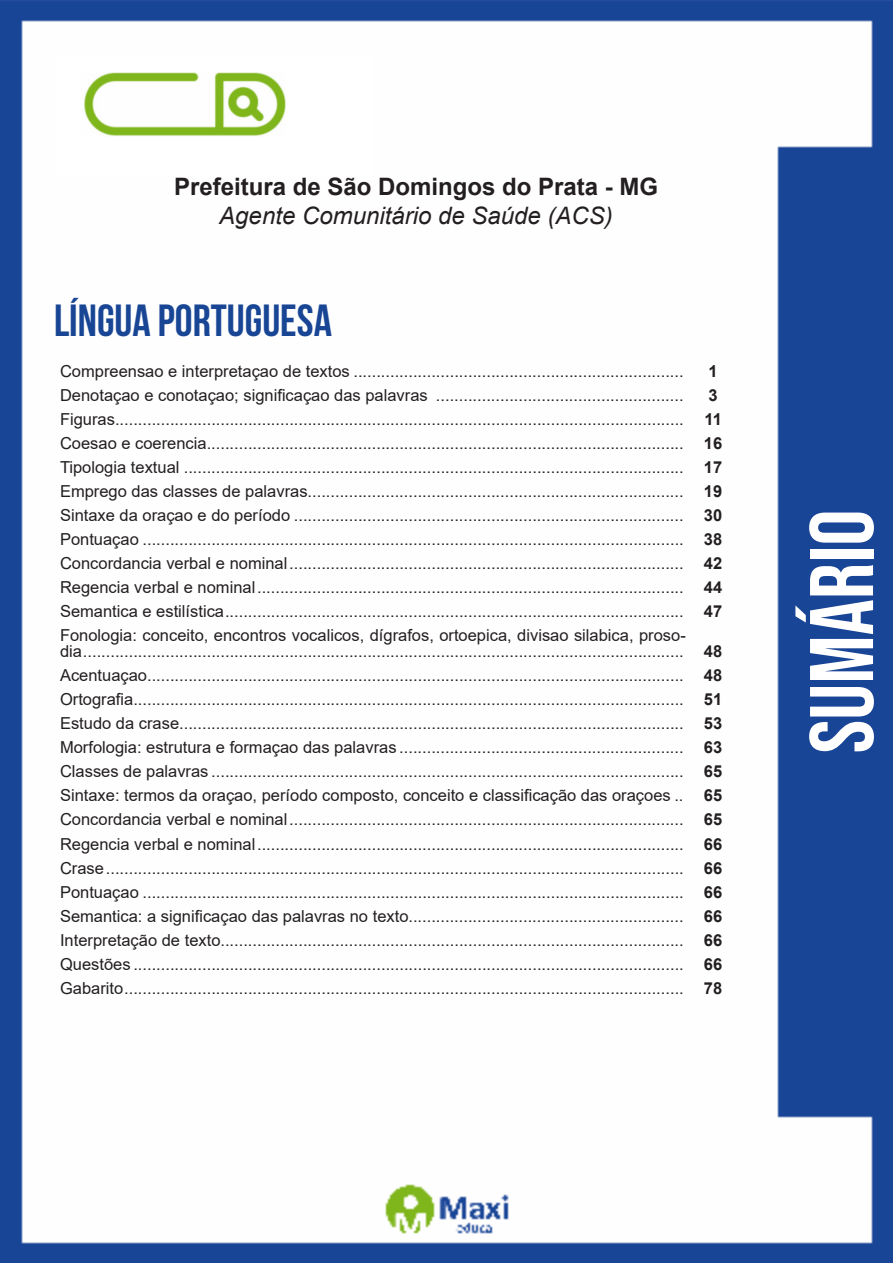
<style>
.page{position:relative;width:893px;height:1263px;background:#fff}
.page>*{position:absolute;margin:0;border:0;box-sizing:border-box;transform-origin:0 0}
.t1{font:90px "Bebas Neue";color:#fff}
.t2{font:700 45px "Bebas Neue";color:#184695}
.t3{font:700 24px "Arial";color:#231f20}
.CENTRALIZAR{font:italic 24px "Arial";color:#231f20}
.ALTERNATIVAS{font:16.5px/16.5px "Arial";color:#231f20}
.INDICE{font:700 16.5px "Arial";color:#231f20}
</style>
<div class="page">
<img style="left:0;top:0;width:893px;height:1263px">
<div style="left:55px;top:55px;width:317px;height:121px;background:#fff"></div>
<img style="left:84px;top:72px;width:201px;height:64px">
<p class="t3" style="left:174px;top:170px;width:486px">Prefeitura de São Domingos do Prata - MG</p>
<p class="CENTRALIZAR" style="left:219px;top:200px;width:395px">Agente Comunitário de Saúde (ACS)</p>
<p class="t2" style="left:54px;top:295px;width:279px">LÍNGUA PORTUGUESA</p>
<p class="ALTERNATIVAS" style="left:60px;top:363px;width:625px">Compreensao e interpretaçao de textos ........................................................................</p>
<p class="INDICE" style="left:708px;top:359px;width:11px">1</p>
<p class="ALTERNATIVAS" style="left:60px;top:387px;width:625px">Denotaçao e conotaçao; significaçao das palavras ......................................................</p>
<p class="INDICE" style="left:708px;top:383px;width:11px">3</p>
<p class="ALTERNATIVAS" style="left:60px;top:411px;width:625px">Figuras............................................................................................................................</p>
<p class="INDICE" style="left:704px;top:407px;width:19px">11</p>
<p class="ALTERNATIVAS" style="left:60px;top:435px;width:625px">Coesao e coerencia........................................................................................................</p>
<p class="INDICE" style="left:704px;top:431px;width:20px">16</p>
<p class="ALTERNATIVAS" style="left:60px;top:459px;width:625px">Tipologia textual .............................................................................................................</p>
<p class="INDICE" style="left:704px;top:455px;width:20px">17</p>
<p class="ALTERNATIVAS" style="left:60px;top:483px;width:625px">Emprego das classes de palavras..................................................................................</p>
<p class="INDICE" style="left:704px;top:479px;width:20px">19</p>
<p class="ALTERNATIVAS" style="left:60px;top:507px;width:625px">Sintaxe da oraçao e do período .....................................................................................</p>
<p class="INDICE" style="left:704px;top:503px;width:20px">30</p>
<p class="ALTERNATIVAS" style="left:60px;top:531px;width:625px">Pontuaçao ......................................................................................................................</p>
<p class="INDICE" style="left:704px;top:527px;width:20px">38</p>
<p class="ALTERNATIVAS" style="left:60px;top:555px;width:625px">Concordancia verbal e nominal......................................................................................</p>
<p class="INDICE" style="left:704px;top:551px;width:20px">42</p>
<p class="ALTERNATIVAS" style="left:60px;top:579px;width:625px">Regencia verbal e nominal.............................................................................................</p>
<p class="INDICE" style="left:704px;top:575px;width:20px">44</p>
<p class="ALTERNATIVAS" style="left:60px;top:603px;width:625px">Semantica e estilística....................................................................................................</p>
<p class="INDICE" style="left:704px;top:599px;width:20px">47</p>
<p class="ALTERNATIVAS" style="left:60px;top:627px;width:627px">Fonologia: conceito, encontros vocalicos, dígrafos, ortoepica, divisao silabica, proso&shy;dia...................................................................................................................................</p>
<p class="INDICE" style="left:704px;top:640px;width:20px">48</p>
<p class="ALTERNATIVAS" style="left:60px;top:667px;width:625px">Acentuaçao.....................................................................................................................</p>
<p class="INDICE" style="left:704px;top:664px;width:20px">48</p>
<p class="ALTERNATIVAS" style="left:60px;top:691px;width:625px">Ortografia........................................................................................................................</p>
<p class="INDICE" style="left:704px;top:688px;width:20px">51</p>
<p class="ALTERNATIVAS" style="left:60px;top:715px;width:625px">Estudo da crase..............................................................................................................</p>
<p class="INDICE" style="left:704px;top:712px;width:20px">53</p>
<p class="ALTERNATIVAS" style="left:60px;top:739px;width:625px">Morfologia: estrutura e formaçao das palavras ..............................................................</p>
<p class="INDICE" style="left:704px;top:736px;width:20px">63</p>
<p class="ALTERNATIVAS" style="left:60px;top:763px;width:625px">Classes de palavras .......................................................................................................</p>
<p class="INDICE" style="left:704px;top:760px;width:20px">65</p>
<p class="ALTERNATIVAS" style="left:60px;top:787px;width:625px">Sintaxe: termos da oraçao, período composto, conceito e classificação das oraçoes ..</p>
<p class="INDICE" style="left:704px;top:784px;width:20px">65</p>
<p class="ALTERNATIVAS" style="left:60px;top:811px;width:625px">Concordancia verbal e nominal......................................................................................</p>
<p class="INDICE" style="left:704px;top:808px;width:20px">65</p>
<p class="ALTERNATIVAS" style="left:60px;top:835px;width:625px">Regencia verbal e nominal.............................................................................................</p>
<p class="INDICE" style="left:704px;top:832px;width:20px">66</p>
<p class="ALTERNATIVAS" style="left:60px;top:859px;width:625px">Crase..............................................................................................................................</p>
<p class="INDICE" style="left:704px;top:856px;width:20px">66</p>
<p class="ALTERNATIVAS" style="left:60px;top:883px;width:625px">Pontuaçao ......................................................................................................................</p>
<p class="INDICE" style="left:704px;top:880px;width:20px">66</p>
<p class="ALTERNATIVAS" style="left:60px;top:907px;width:625px">Semantica: a significaçao das palavras no texto............................................................</p>
<p class="INDICE" style="left:704px;top:904px;width:20px">66</p>
<p class="ALTERNATIVAS" style="left:60px;top:931px;width:625px">Interpretação de texto.....................................................................................................</p>
<p class="INDICE" style="left:704px;top:928px;width:20px">66</p>
<p class="ALTERNATIVAS" style="left:60px;top:955px;width:625px">Questões ........................................................................................................................</p>
<p class="INDICE" style="left:704px;top:952px;width:20px">66</p>
<p class="ALTERNATIVAS" style="left:60px;top:979px;width:625px">Gabarito..........................................................................................................................</p>
<p class="INDICE" style="left:704px;top:976px;width:20px">78</p>
<h1 class="t1" style="left:791px;top:753px;width:245px;rotate:-90deg">sumário</h1>
</div>
